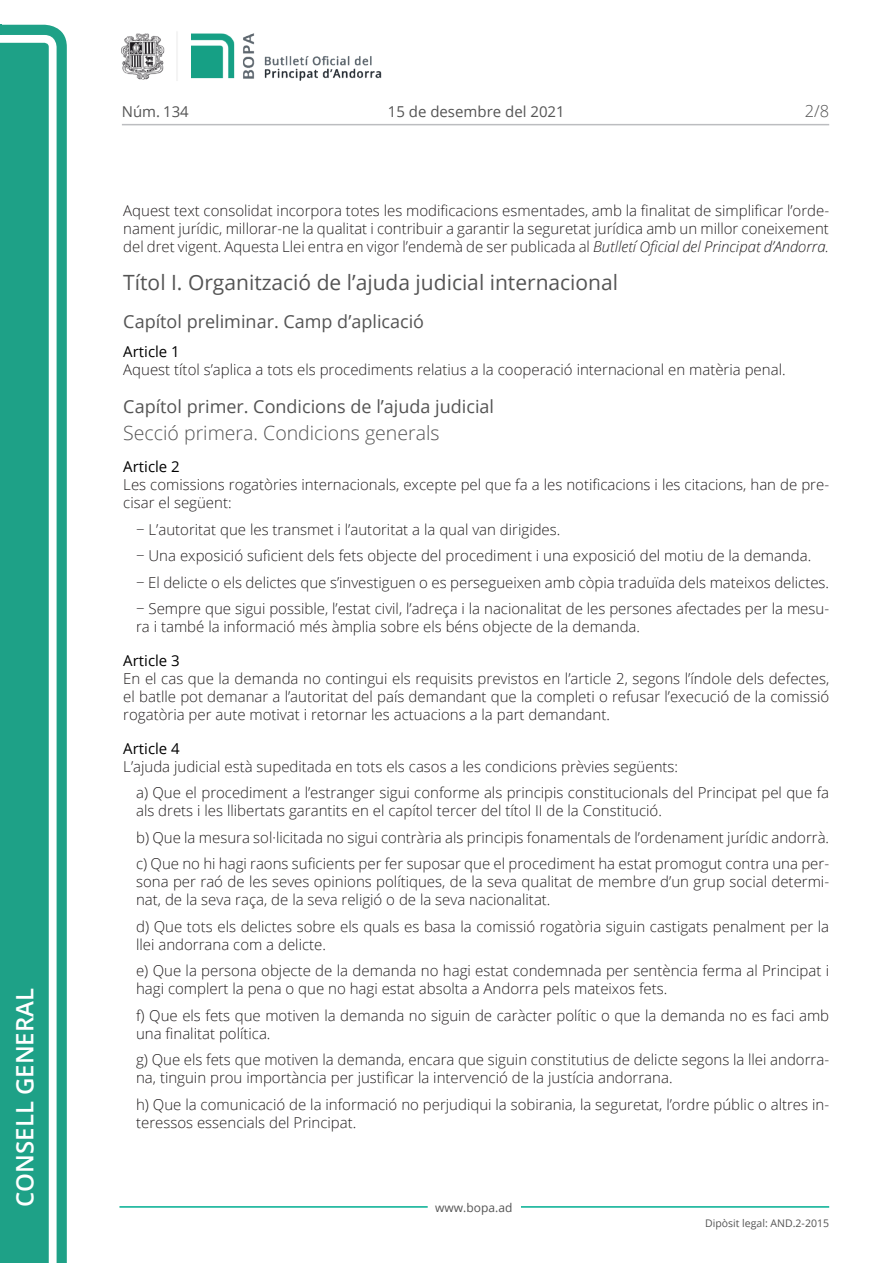
<style>
.page{position:relative;width:893px;height:1263px;background:#fff}
.page>*{position:absolute;margin:0;border:0;box-sizing:border-box;transform-origin:0 0}
.t1{font:600 24px "Open Sans";color:#fff}
.Titol_4{font:21px "Open Sans";color:#545454}
.Titol_5{font:300 19.5px "Open Sans";color:#545454}
.Titol_6{font:18px "Open Sans";color:#545454}
.t2{font:300 16.5px "Open Sans";color:#545454}
.Body_text_i{font:300 15px/18px "Open Sans";color:#231f20}
.Body_text{font:300 15px/18px "Open Sans";color:#231f20;text-align:justify}
.Titol_7{font:15px "Open Sans";color:#000}
.t3{font:15px "Open Sans";color:#545454}
.t4{font:12px "Open Sans";color:#545454}
.t5{font:10.5px "Open Sans";color:#545454}
.s1{font-style:italic}
</style>
<div class="page">
<svg style="left:0;top:25px;width:67px;height:1238px;fill:#1ea187"></svg>
<div style="left:0;top:43px;width:49px;height:1220px;background:#1ea187"></div>
<img style="left:122px;top:32px;width:260px;height:49px">
<hr style="left:119px;top:1206px;width:309px;height:2px;background:#00ae91">
<hr style="left:521px;top:1206px;width:308px;height:2px;background:#00ae91">
<hr style="left:122px;top:124px;width:707px;height:1px;background:#bcbdc0">
<h1 class="t1" style="left:8px;top:1207px;width:220px;rotate:-90deg">Consell General</h1>
<p class="t3" style="left:122px;top:102px;width:68px">Núm. 134</p>
<p class="t3" style="left:388px;top:102px;width:178px">15 de desembre del 2021</p>
<p class="t2" style="left:805px;top:100px;width:26px">2/8</p>
<p class="Body_text" style="left:123px;top:201px;width:707px">Aquest text consolidat incorpora totes les modificacions esmentades, amb la finalitat de simplificar l’orde&shy;nament jurídic, millorar-ne la qualitat i contribuir a garantir la seguretat jurídica amb un millor coneixement del dret vigent. Aquesta Llei entra en vigor l’endemà de ser publicada al <span class="s1">Butlletí Oficial del Principat d’Andorra.</span></p>
<p class="Titol_4" style="left:123px;top:268px;width:496px">Títol I. Organització de l’ajuda judicial internacional</p>
<p class="Titol_6" style="left:123px;top:309px;width:302px">Capítol preliminar. Camp d’aplicació</p>
<p class="Titol_7" style="left:123px;top:341px;width:58px">Article 1</p>
<p class="Body_text" style="left:123px;top:360px;width:664px">Aquest títol s’aplica a tots els procediments relatius a la cooperació internacional en matèria penal.</p>
<p class="Titol_6" style="left:123px;top:394px;width:372px">Capítol primer. Condicions de l’ajuda judicial</p>
<p class="Titol_5" style="left:123px;top:419px;width:318px">Secció primera. Condicions generals</p>
<p class="Titol_7" style="left:123px;top:456px;width:58px">Article 2</p>
<p class="Body_text" style="left:123px;top:475px;width:707px">Les comissions rogatòries internacionals, excepte pel que fa a les notificacions i les citacions, han de pre&shy;cisar el següent:</p>
<p class="Body_text_i" style="left:136px;top:520px;width:426px">− L’autoritat que les transmet i l’autoritat a la qual van dirigides.</p>
<p class="Body_text_i" style="left:136px;top:546px;width:677px">− Una exposició suficient dels fets objecte del procediment i una exposició del motiu de la demanda.</p>
<p class="Body_text_i" style="left:136px;top:573px;width:695px">− El delicte o els delictes que s’investiguen o es persegueixen amb còpia traduïda dels mateixos delictes.</p>
<p class="Body_text_i" style="left:136px;top:599px;width:695px">− Sempre que sigui possible, l’estat civil, l’adreça i la nacionalitat de les persones afectades per la mesu&shy;ra i també la informació més àmplia sobre els béns objecte de la demanda.</p>
<p class="Titol_7" style="left:123px;top:650px;width:58px">Article 3</p>
<p class="Body_text" style="left:123px;top:669px;width:707px">En el cas que la demanda no contingui els requisits previstos en l’article 2, segons l’índole dels defectes, el batlle pot demanar a l’autoritat del país demandant que la completi o refusar l’execució de la comissió rogatòria per aute motivat i retornar les actuacions a la part demandant.</p>
<p class="Titol_7" style="left:123px;top:738px;width:58px">Article 4</p>
<p class="Body_text" style="left:123px;top:757px;width:556px">L’ajuda judicial està supeditada en tots els casos a les condicions prèvies següents:</p>
<p class="Body_text_i" style="left:136px;top:783px;width:695px">a) Que el procediment a l’estranger sigui conforme als principis constitucionals del Principat pel que fa als drets i les llibertats garantits en el capítol tercer del títol II de la Constitució.</p>
<p class="Body_text_i" style="left:136px;top:828px;width:695px">b) Que la mesura sol·licitada no sigui contrària als principis fonamentals de l’ordenament jurídic andorrà.</p>
<p class="Body_text_i" style="left:136px;top:854px;width:695px;text-align:justify">c) Que no hi hagi raons suficients per fer suposar que el procediment ha estat promogut contra una per&shy;sona per raó de les seves opinions polítiques, de la seva qualitat de membre d’un grup social determi&shy;nat, de la seva raça, de la seva religió o de la seva nacionalitat.</p>
<p class="Body_text_i" style="left:136px;top:917px;width:695px">d) Que tots els delictes sobre els quals es basa la comissió rogatòria siguin castigats penalment per la llei andorrana com a delicte.</p>
<p class="Body_text_i" style="left:136px;top:961px;width:695px">e) Que la persona objecte de la demanda no hagi estat condemnada per sentència ferma al Principat i hagi complert la pena o que no hagi estat absolta a Andorra pels mateixos fets.</p>
<p class="Body_text_i" style="left:136px;top:1006px;width:695px">f) Que els fets que motiven la demanda no siguin de caràcter polític o que la demanda no es faci amb una finalitat política.</p>
<p class="Body_text_i" style="left:136px;top:1050px;width:695px">g) Que els fets que motiven la demanda, encara que siguin constitutius de delicte segons la llei andorra&shy;na, tinguin prou importància per justificar la intervenció de la justícia andorrana.</p>
<p class="Body_text_i" style="left:136px;top:1095px;width:695px">h) Que la comunicació de la informació no perjudiqui la sobirania, la seguretat, l’ordre públic o altres in&shy;teressos essencials del Principat.</p>
<p class="t4" style="left:435px;top:1199px;width:79px">www.bopa.ad</p>
<p class="t5" style="left:705px;top:1216px;width:125px">Dipòsit legal: AND.2-2015</p>
</div>
